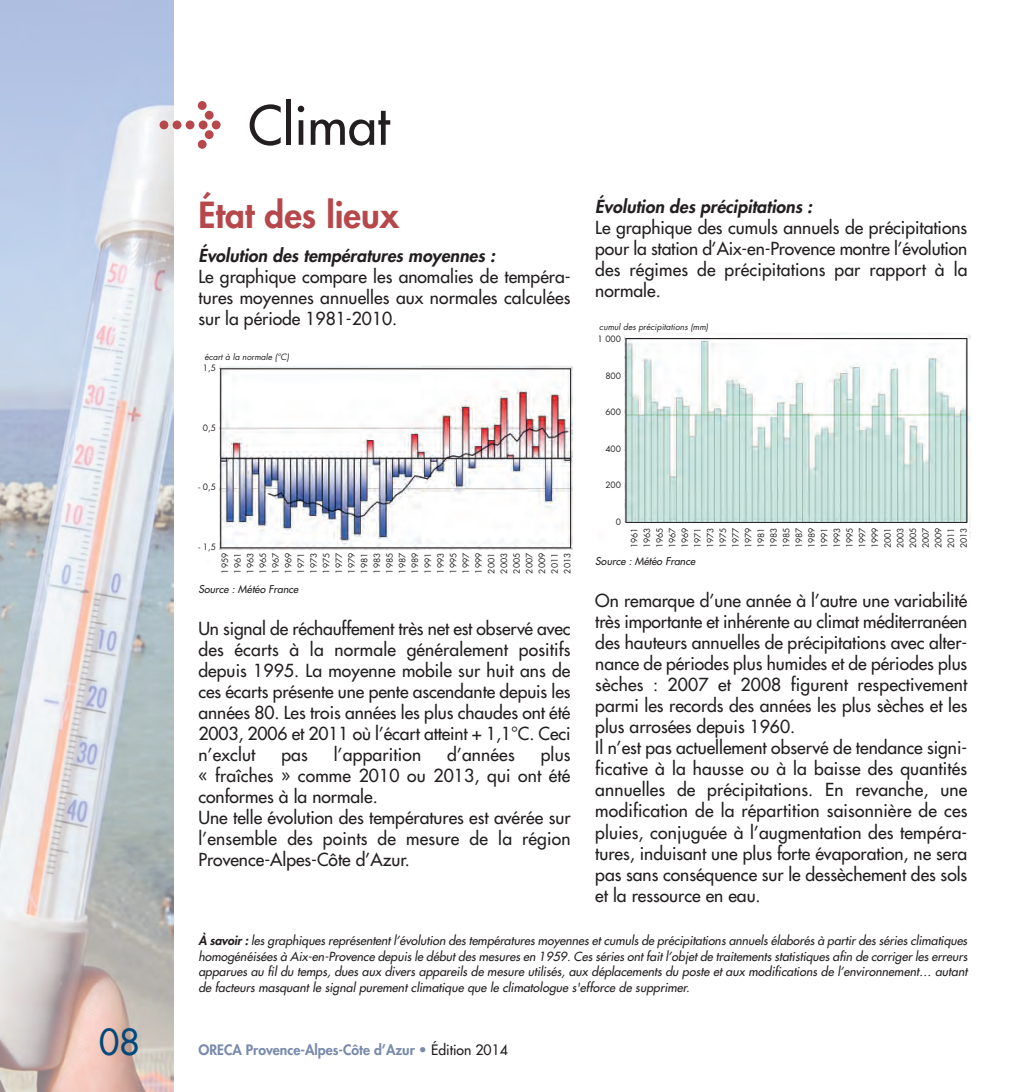
<style>
.page{position:relative;width:1017px;height:1092px;background:#fff}
.page>*{position:absolute;margin:0;border:0;box-sizing:border-box;transform-origin:0 0}
.t1{font:52.5px "Futura";color:#231f20}
.t2{font:800 35px "Futura";color:#b6484b}
.t3{font:35px "Futura";color:#01497b}
.t4{font:17.5px/21px "Futura";color:#231f20;text-align:justify}
.t5{font:italic 800 17.5px "Futura";color:#231f20}
.t6{font:800 14px "Futura";color:#798aad}
.t7{font:italic 12.25px/15.8px "Futura";color:#231f20;text-align:justify}
.t8{font:italic 10.5px "Futura";color:#231f20}
.t9{font:8.58px/12.6px "Futura";color:#231f20;text-align:justify}
.t10{font:italic 8.58px "Futura";color:#231f20}
.t11{font:8.4px/12.6px "Futura";color:#231f20;text-align:justify}
.t12{font:italic 8.4px "Futura";color:#231f20}
.s1{font-family:"Meta Plus";font-weight:700;color:#b6484b}
.s2{font-weight:800}
.s3{font-weight:400;color:#231f20}
</style>
<div class="page">
<img style="left:0;top:0;width:174px;height:1091px">
<img style="left:219px;top:366px;width:354px;height:184px">
<div style="left:220px;top:368px;width:351px;height:180px;border:1px solid #231f20"></div>
<hr style="left:221px;top:458px;width:350px;height:1px;background:#231f20">
<img style="left:624px;top:335px;width:346px;height:202px">
<div style="left:608px;top:522px;width:361px;height:39px;background:#fff"></div>
<div style="left:626px;top:338px;width:341px;height:184px;border:1px solid #231f20"></div>
<h2 class="t3" style="left:99px;top:1024px;width:42px">08</h2>
<h1 class="t1" style="left:157px;top:99px;width:234px"><span class="s1">&gt;</span> Climat</h1>
<h2 class="t2" style="left:198px;top:198px;width:202px">État des lieux</h2>
<p class="t5" style="left:198px;top:247px;width:301px">Évolution des températures moyennes :</p>
<p class="t4" style="left:198px;top:267px;width:374px">Le graphique compare les anomalies de tempéra&shy;tures moyennes annuelles aux normales calculées sur la période 1981-2010.</p>
<p class="t10" style="left:204px;top:353px;width:86px">écart à la normale (°C)</p>
<p class="t9" style="left:203px;top:362px;width:15px">1,5</p>
<p class="t9" style="left:203px;top:422px;width:15px">0,5</p>
<p class="t9" style="left:198px;top:481px;width:19px">- 0,5</p>
<p class="t5" style="left:595px;top:198px;width:222px">Évolution des précipitations :</p>
<p class="t4" style="left:595px;top:218px;width:374px">Le graphique des cumuls annuels de précipitations pour la station d’Aix-en-Provence montre l’évolution des régimes de précipitations par rapport à la normale.</p>
<p class="t12" style="left:599px;top:323px;width:110px">cumul des précipitations (mm)</p>
<p class="t11" style="left:597px;top:333px;width:25px">1 000</p>
<p class="t11" style="left:605px;top:370px;width:17px">800</p>
<p class="t11" style="left:605px;top:406px;width:17px">600</p>
<p class="t11" style="left:605px;top:443px;width:17px">400</p>
<p class="t11" style="left:605px;top:479px;width:17px">200</p>
<p class="t11" style="left:616px;top:516px;width:7px">0</p>
<p class="t11" style="left:629px;top:548px;width:22px;rotate:-90deg">1961<br>1963<br>1965<br>1967<br>1969<br>1971<br>1973<br>1975<br>1977<br>1979<br>1981<br>1983<br>1985<br>1987<br>1989<br>1991<br>1993<br>1995<br>1997<br>1999<br>2001<br>2003<br>2005<br>2007<br>2009<br>2011<br>2013</p>
<p class="t9" style="left:198px;top:541px;width:19px">- 1,5</p>
<p class="t9" style="left:219px;top:573px;width:22px;rotate:-90deg">1959<br>1961<br>1963<br>1965<br>1967<br>1969<br>1971<br>1973<br>1975<br>1977<br>1979<br>1981<br>1983<br>1985<br>1987<br>1989<br>1991<br>1993<br>1995<br>1997<br>1999<br>2001<br>2003<br>2005<br>2007<br>2009<br>2011<br>2013</p>
<p class="t8" style="left:595px;top:556px;width:103px">Source : Météo France</p>
<p class="t4" style="left:595px;top:591px;width:374px;text-align:left">On remarque d’une année à l’autre une variabilité très importante et inhérente au climat méditerranéen des hauteurs annuelles de précipitations avec alter&shy;nance de périodes plus humides et de périodes plus sèches : 2007 et 2008 figurent respectivement parmi les records des années les plus sèches et les plus arrosées depuis 1960.<br>Il n’est pas actuellement observé de tendance signi&shy;ficative à la hausse ou à la baisse des quantités annuelles de précipitations. En revanche, une modification de la répartition saisonnière de ces pluies, conjuguée à l’augmentation des tempéra&shy;tures, induisant une plus forte évaporation, ne sera pas sans conséquence sur le dessèchement des sols et la ressource en eau.</p>
<p class="t7" style="left:198px;top:933px;width:773px"><span class="s2">À savoir :</span> les graphiques représentent l’évolution des températures moyennes et cumuls de précipitations annuels élaborés à partir des séries climatiques homogénéisées à Aix-en-Provence depuis le début des mesures en 1959. Ces séries ont fait l’objet de traitements statistiques afin de corriger les erreurs apparues au fil du temps, dues aux divers appareils de mesure utilisés, aux déplacements du poste et aux modifications de l’environnement… autant de facteurs masquant le signal purement climatique que le climatologue s'efforce de supprimer.</p>
<p class="t8" style="left:198px;top:584px;width:103px">Source : Météo France</p>
<p class="t4" style="left:198px;top:619px;width:374px">Un signal de réchauffement très net est observé avec des écarts à la normale généralement positifs depuis 1995. La moyenne mobile sur huit ans de ces écarts présente une pente ascendante depuis les années 80. Les trois années les plus chaudes ont été 2003, 2006 et 2011 où l’écart atteint + 1,1°C. Ceci n’exclut</p>
<p class="t4" style="left:198px;top:745px;width:374px;text-align:left;text-indent:342px">plus « fraîches » comme 2010 ou 2013, qui ont été conformes à la normale.<br>Une telle évolution des températures est avérée sur l’ensemble des points de mesure de la région<br>Provence-Alpes-Côte d’Azur.</p>
<p class="t4" style="left:281px;top:745px;width:28px">pas</p>
<p class="t4" style="left:334px;top:745px;width:89px">l’apparition</p>
<p class="t4" style="left:447px;top:745px;width:69px">d’années</p>
<p class="t6" style="left:198px;top:1042px;width:311px">ORECA Provence-Alpes-Côte d’Azur • <span class="s3">Édition 2014</span></p>
</div>
